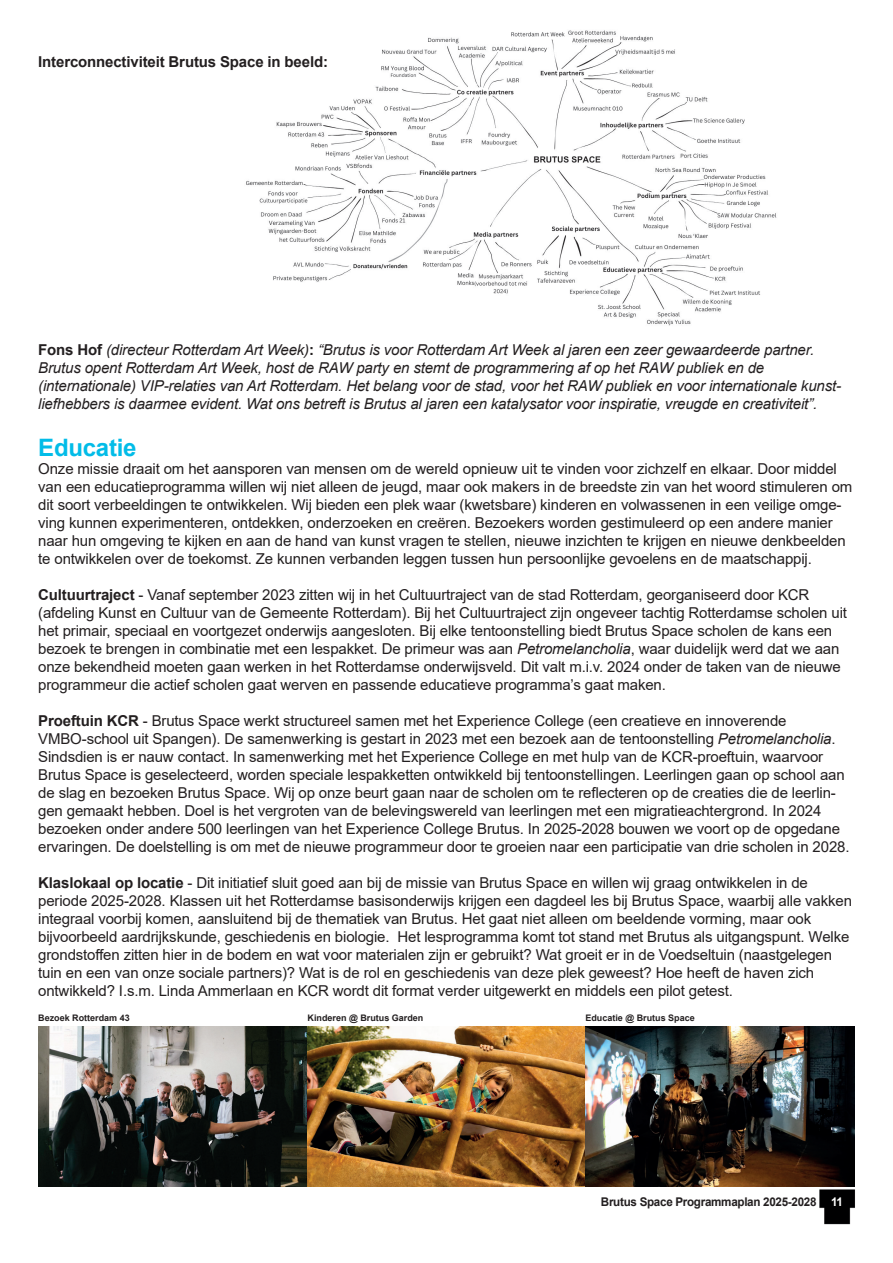
<style>
.page{position:relative;width:893px;height:1263px;background:#fff}
.page>*{position:absolute;margin:0;border:0;box-sizing:border-box;transform-origin:0 0}
.t1{font:700 24px "Arial";letter-spacing:-.01em;color:#02bce8}
.t2{font:15px/18px "Arial";letter-spacing:-.01em;color:#231f20}
.t3{font:italic 15px/18px "Arial";letter-spacing:-.01em;color:#231f20}
.t4{font:700 15px "Arial";letter-spacing:-.01em;color:#231f20}
.t5{font:700 12px "Arial";letter-spacing:-.025em;color:#231f20}
.t6{font:700 9px "Arial";color:#231f20}
.s1{font-weight:700;font-style:normal}
.s2{font-weight:700}
.s3{font-style:italic}
.s4{color:#fff}
</style>
<div class="page">
<img style="left:246px;top:30px;width:531px;height:296px">
<img style="left:819px;top:1189px;width:36px;height:36px">
<img style="left:38px;top:1026px;width:817px;height:160px">
<p class="t4" style="left:38px;top:51px;width:291px">Interconnectiviteit Brutus Space in beeld:</p>
<p class="t3" style="left:38px;top:341px;width:804px"><span class="s1">Fons Hof</span> (directeur Rotterdam Art Week)<span class="s1">:</span> “Brutus is voor Rotterdam Art Week al jaren een zeer gewaardeerde partner.<br>Brutus opent Rotterdam Art Week, host de RAW party en stemt de programmering af op het RAW publiek en de (internationale) VIP-relaties van Art Rotterdam. Het belang voor de stad, voor het RAW publiek en voor internationale kunst&shy;liefhebbers is daarmee evident. Wat ons betreft is Brutus al jaren een katalysator voor inspiratie, vreugde en creativiteit”.</p>
<h1 class="t1" style="left:38px;top:431px;width:100px">Educatie</h1>
<p class="t2" style="left:38px;top:460px;width:816px">Onze missie draait om het aansporen van mensen om de wereld opnieuw uit te vinden voor zichzelf en elkaar. Door middel van een educatieprogramma willen wij niet alleen de jeugd, maar ook makers in de breedste zin van het woord stimuleren om dit soort verbeeldingen te ontwikkelen. Wij bieden een plek waar (kwetsbare) kinderen en volwassenen in een veilige omge&shy;ving kunnen experimenteren, ontdekken, onderzoeken en creëren. Bezoekers worden gestimuleerd op een andere manier naar hun omgeving te kijken en aan de hand van kunst vragen te stellen, nieuwe inzichten te krijgen en nieuwe denkbeelden te ontwikkelen over de toekomst. Ze kunnen verbanden leggen tussen hun persoonlijke gevoelens en de maatschappij.</p>
<p class="t2" style="left:38px;top:586px;width:810px"><span class="s2">Cultuurtraject</span> - Vanaf september 2023 zitten wij in het Cultuurtraject van de stad Rotterdam, georganiseerd door KCR (afdeling Kunst en Cultuur van de Gemeente Rotterdam). Bij het Cultuurtraject zijn ongeveer tachtig Rotterdamse scholen uit het primair, speciaal en voortgezet onderwijs aangesloten. Bij elke tentoonstelling biedt Brutus Space scholen de kans een bezoek te brengen in combinatie met een lespakket. De primeur was aan <span class="s3">Petromelancholia</span>, waar duidelijk werd dat we aan onze bekendheid moeten gaan werken in het Rotterdamse onderwijsveld. Dit valt m.i.v. 2024 onder de taken van de nieuwe programmeur die actief scholen gaat werven en passende educatieve programma’s gaat maken.</p>
<p class="t2" style="left:38px;top:712px;width:813px"><span class="s2">Proeftuin KCR</span> - Brutus Space werkt structureel samen met het Experience College (een creatieve en innoverende VMBO-school uit Spangen). De samenwerking is gestart in 2023 met een bezoek aan de tentoonstelling <span class="s3">Petromelancholia</span>.<br>Sindsdien is er nauw contact. In samenwerking met het Experience College en met hulp van de KCR-proeftuin, waarvoor Brutus Space is geselecteerd, worden speciale lespakketten ontwikkeld bij tentoonstellingen. Leerlingen gaan op school aan de slag en bezoeken Brutus Space. Wij op onze beurt gaan naar de scholen om te reflecteren op de creaties die de leerlin&shy;gen gemaakt hebben. Doel is het vergroten van de belevingswereld van leerlingen met een migratieachtergrond. In 2024 bezoeken onder andere 500 leerlingen van het Experience College Brutus. In 2025-2028 bouwen we voort op de opgedane ervaringen. De doelstelling is om met de nieuwe programmeur door te groeien naar een participatie van drie scholen in 2028.</p>
<p class="t2" style="left:38px;top:874px;width:815px"><span class="s2">Klaslokaal op locatie</span> - Dit initiatief sluit goed aan bij de missie van Brutus Space en willen wij graag ontwikkelen in de periode 2025-2028. Klassen uit het Rotterdamse basisonderwijs krijgen een dagdeel les bij Brutus Space, waarbij alle vakken integraal voorbij komen, aansluitend bij de thematiek van Brutus. Het gaat niet alleen om beeldende vorming, maar ook bijvoorbeeld aardrijkskunde, geschiedenis en biologie. Het lesprogramma komt tot stand met Brutus als uitgangspunt. Welke grondstoffen zitten hier in de bodem en wat voor materialen zijn er gebruikt? Wat groeit er in de Voedseltuin (naastgelegen tuin en een van onze sociale partners)? Wat is de rol en geschiedenis van deze plek geweest? Hoe heeft de haven zich ontwikkeld? I.s.m. Linda Ammerlaan en KCR wordt dit format verder uitgewerkt en middels een pilot getest.</p>
<p class="t6" style="left:38px;top:1011px;width:93px">Bezoek Rotterdam 43</p>
<p class="t6" style="left:308px;top:1011px;width:117px">Kinderen @ Brutus Garden</p>
<p class="t6" style="left:585px;top:1011px;width:111px">Educatie @ Brutus Space</p>
<p class="t5" style="left:601px;top:1193px;width:244px">Brutus Space Programmaplan 2025-2028 <span class="s4">11</span></p>
</div>
